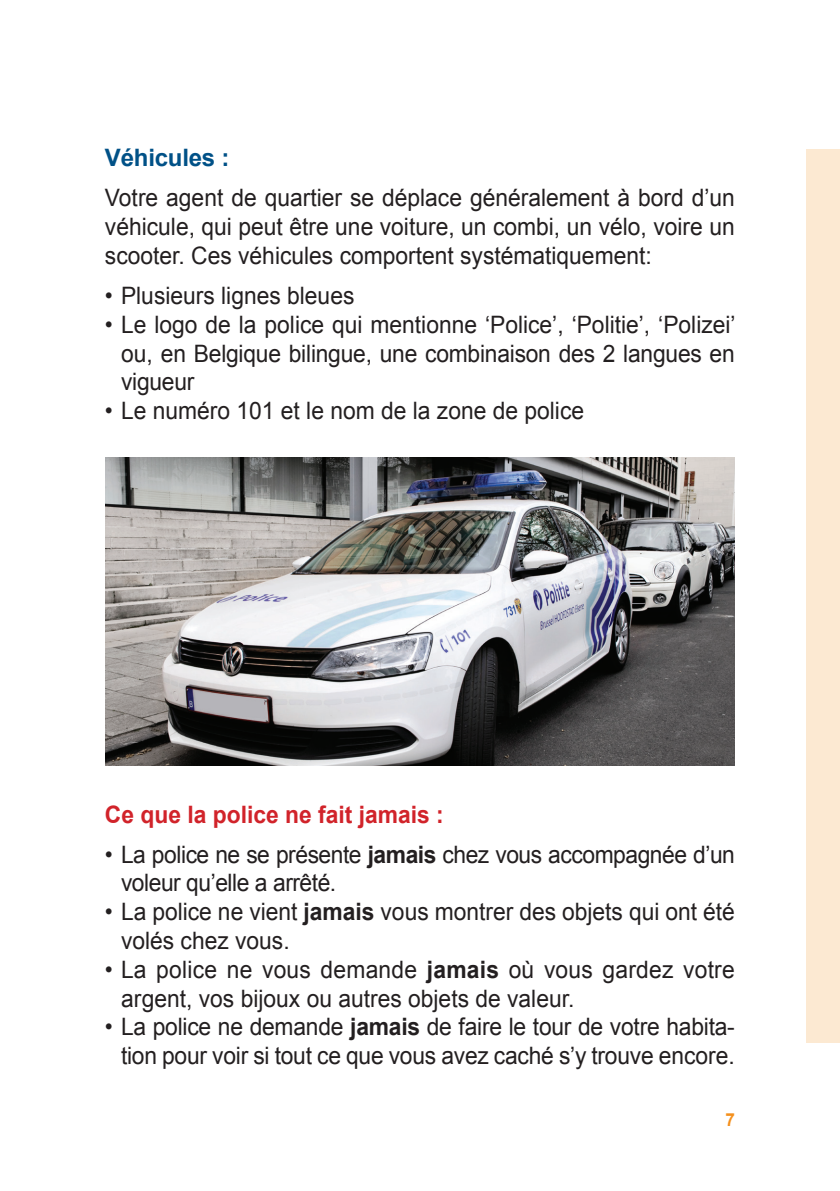
<style>
.page{position:relative;width:840px;height:1191px;background:#fff}
.page>*{position:absolute;margin:0;border:0;box-sizing:border-box;transform-origin:0 0}
.t1{font:24px/28.8px "Arial";color:#231f20;text-align:justify;scale:.95 1}
.t2{font:24px/28.8px "Arial";letter-spacing:-.02em;color:#231f20;scale:.95 1}
.t3{font:700 24px "Arial";color:#d1232a;scale:.95 1}
.t4{font:700 24px "Arial";letter-spacing:-.01em;color:#005187}
.t5{font:700 18px "Arial";color:#f4901d;scale:.95 1}
.s1{font-weight:700}
</style>
<div class="page">
<img style="left:105px;top:458px;width:629px;height:308px">
<div style="left:806px;top:149px;width:33px;height:893px;background:#fce9d2"></div>
<p class="t4" style="left:105px;top:142px;width:126px">Véhicules :</p>
<p class="t1" style="left:105px;top:184px;width:664px">Votre agent de quartier se déplace généralement à bord d’un véhicule, qui peut être une voiture, un combi, un vélo, voire un scooter. Ces véhicules comportent systématiquement:</p>
<p class="t1" style="left:105px;top:281px;width:264px">• Plusieurs lignes bleues</p>
<p class="t1" style="left:121px;top:310px;width:648px;text-indent:-16px">• Le logo de la police qui mentionne ‘Police’, ‘Politie’, ‘Polizei’ ou, en Belgique bilingue, une combinaison des 2 langues en vigueur</p>
<p class="t1" style="left:105px;top:397px;width:505px">• Le numéro 101 et le nom de la zone de police</p>
<p class="t3" style="left:105px;top:798px;width:358px">Ce que la police ne fait jamais :</p>
<p class="t2" style="left:121px;top:840px;width:647px;text-indent:-16px">• La police ne se présente <span class="s1">jamais</span> chez vous accompagnée d’un voleur qu’elle a arrêté.</p>
<p class="t1" style="left:121px;top:897px;width:647px;text-indent:-16px">• La police ne vient <span class="s1">jamais</span> vous montrer des objets qui ont été volés chez vous.</p>
<p class="t1" style="left:121px;top:955px;width:647px;text-indent:-16px">• La police ne vous demande <span class="s1">jamais</span> où vous gardez votre argent, vos bijoux ou autres objets de valeur.</p>
<p class="t1" style="left:105px;top:1013px;width:664px;text-align:right">• La police ne demande <span class="s1">jamais</span> de faire le tour de votre habita&shy;tion pour voir si tout ce que vous avez caché s’y trouve encore.</p>
<p class="t5" style="left:725px;top:1107px;width:12px">7</p>
</div>
